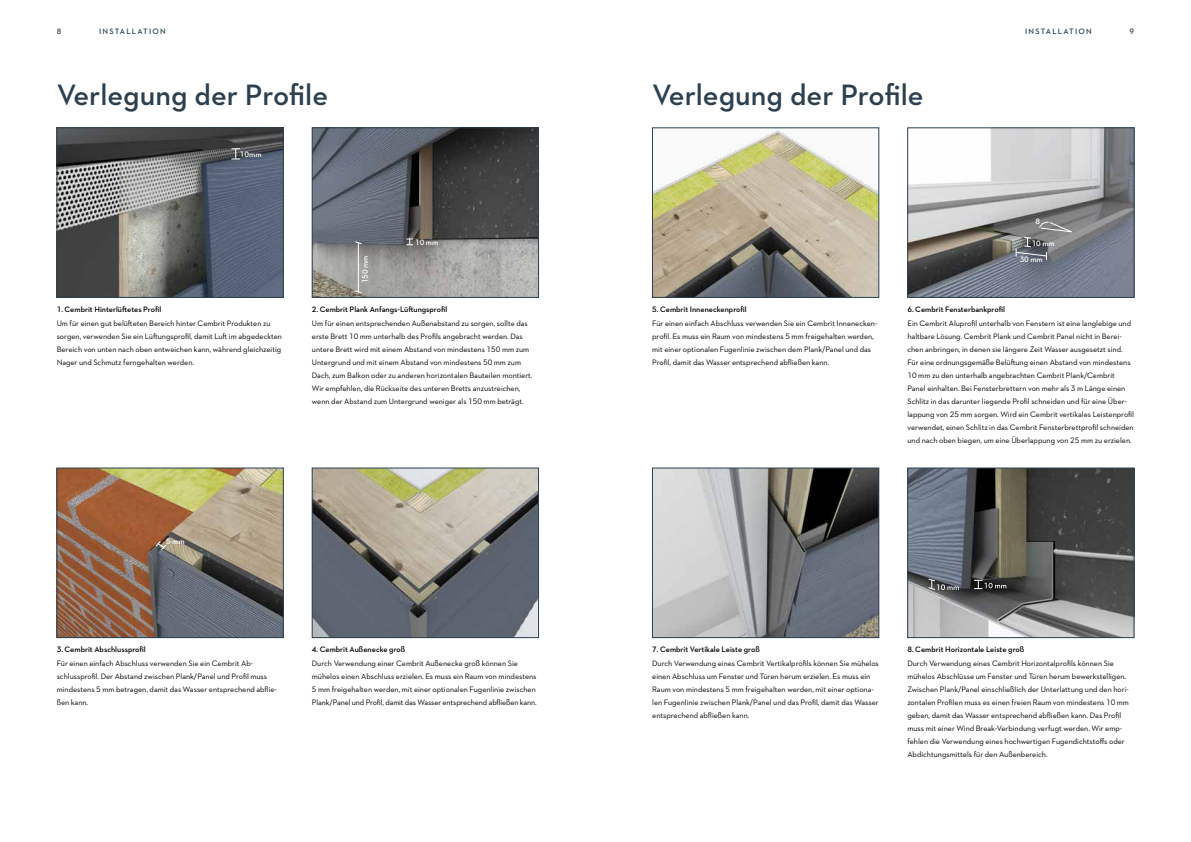
<style>
.page{position:relative;width:1191px;height:842px;background:#fff}
.page>*{position:absolute;margin:0;border:0;box-sizing:border-box;transform-origin:0 0}
.t1{font:600 30px "Neutraface 2 Text";color:#2c4050}
.t2{font:8px/13px "Neutraface 2 Text";color:#000}
.t3{font:600 8px "Neutraface 2 Text";color:#000}
.t4{font:600 8px "Neutraface 2 Text";letter-spacing:.15em;color:#2c4050}
.t5{font:600 8px "Neutraface 2 Text";color:#fff}
</style>
<div class="page">
<img style="left:59px;top:470px;width:222px;height:166px">
<div style="left:57px;top:468px;width:226px;height:170px;border:1px solid #2c4050"></div>
<img style="left:654px;top:130px;width:223px;height:166px">
<div style="left:652px;top:128px;width:227px;height:170px;border:1px solid #2c4050"></div>
<img style="left:909px;top:130px;width:223px;height:166px">
<div style="left:907px;top:128px;width:227px;height:170px;border:1px solid #2c4050"></div>
<img style="left:314px;top:470px;width:223px;height:166px">
<div style="left:312px;top:468px;width:227px;height:170px;border:1px solid #2c4050"></div>
<img style="left:654px;top:470px;width:223px;height:166px">
<div style="left:652px;top:468px;width:227px;height:170px;border:1px solid #2c4050"></div>
<img style="left:909px;top:470px;width:223px;height:166px">
<div style="left:907px;top:468px;width:227px;height:170px;border:1px solid #2c4050"></div>
<img style="left:314px;top:130px;width:223px;height:166px">
<div style="left:312px;top:128px;width:227px;height:170px;border:1px solid #2c4050"></div>
<hr style="left:358px;top:243px;width:1px;height:49px;background:#fffffb">
<svg style="left:354px;top:290px;width:8px;height:4px"></svg>
<svg style="left:354px;top:241px;width:8px;height:3px"></svg>
<svg style="left:1015px;top:222px;width:57px;height:38px;background:#7c7e81"></svg>
<svg style="left:928px;top:578px;width:30px;height:12px"></svg>
<svg style="left:406px;top:239px;width:7px;height:6px"></svg>
<svg style="left:155px;top:541px;width:12px;height:9px"></svg>
<svg style="left:974px;top:580px;width:32px;height:9px"></svg>
<img style="left:59px;top:130px;width:222px;height:166px">
<div style="left:57px;top:128px;width:226px;height:170px;border:1px solid #2c4050"></div>
<svg style="left:231px;top:149px;width:9px;height:11px"></svg>
<p class="t4" style="left:57px;top:26px;width:6px">8</p>
<p class="t4" style="left:99px;top:26px;width:68px">INSTALLATION</p>
<p class="t4" style="left:1025px;top:26px;width:68px">INSTALLATION</p>
<p class="t4" style="left:1129px;top:26px;width:6px">9</p>
<h1 class="t1" style="left:57px;top:76px;width:273px">Verlegung der Profile</h1>
<h1 class="t1" style="left:652px;top:76px;width:273px">Verlegung der Profile</h1>
<p class="t5" style="left:240px;top:149px;width:23px">10mm</p>
<p class="t3" style="left:57px;top:304px;width:106px">1. Cembrit Hinterlüftetes Profil</p>
<p class="t2" style="left:57px;top:317px;width:227px">Um für einen gut belüfteten Bereich hinter Cembrit Produkten zu sorgen, verwenden Sie ein Lüftungsprofil, damit Luft im abgedeckten Bereich von unten nach oben entweichen kann, während gleichzeitig Nager und Schmutz ferngehalten werden.</p>
<p class="t5" style="left:360px;top:283px;width:29px;rotate:-90deg">150 mm</p>
<p class="t5" style="left:415px;top:237px;width:25px">10 mm</p>
<p class="t3" style="left:312px;top:304px;width:137px">2. Cembrit Plank Anfangs-Lüftungsprofil</p>
<p class="t2" style="left:312px;top:317px;width:222px">Um für einen entsprechenden Außenabstand zu sorgen, sollte das erste Brett 10 mm unterhalb des Profils angebracht werden. Das untere Brett wird mit einem Abstand von mindestens 150 mm zum Untergrund und mit einem Abstand von mindestens 50 mm zum Dach, zum Balkon oder zu anderen horizontalen Bauteilen montiert.<br>Wir empfehlen, die Rückseite des unteren Bretts anzustreichen, wenn der Abstand zum Untergrund weniger als 150 mm beträgt.</p>
<p class="t5" style="left:166px;top:536px;width:20px">5 mm</p>
<p class="t3" style="left:57px;top:644px;width:90px">3. Cembrit Abschlussprofil</p>
<p class="t2" style="left:57px;top:657px;width:222px">Für einen einfach Abschluss verwenden Sie ein Cembrit Ab&shy;schlussprofil. Der Abstand zwischen Plank/Panel und Profil muss mindestens 5 mm betragen, damit das Wasser entsprechend abflie&shy;ßen kann.</p>
<p class="t3" style="left:312px;top:644px;width:95px">4. Cembrit Außenecke groß</p>
<p class="t2" style="left:312px;top:657px;width:226px">Durch Verwendung einer Cembrit Außenecke groß können Sie mühelos einen Abschluss erzielen. Es muss ein Raum von mindestens 5 mm freigehalten werden, mit einer optionalen Fugenlinie zwischen Plank/Panel und Profil, damit das Wasser entsprechend abfließen kann.</p>
<p class="t3" style="left:652px;top:304px;width:96px">5. Cembrit Inneneckenprofil</p>
<p class="t2" style="left:652px;top:317px;width:227px">Für einen einfach Abschluss verwenden Sie ein Cembrit Innenecken&shy;profil. Es muss ein Raum von mindestens 5 mm freigehalten werden, mit einer optionalen Fugenlinie zwischen dem Plank/Panel und das Profil, damit das Wasser entsprechend abfließen kann.</p>
<p class="t5" style="left:1035px;top:216px;width:6px">8</p>
<p class="t5" style="left:1031px;top:238px;width:25px">10 mm</p>
<p class="t5" style="left:1019px;top:254px;width:25px">30 mm</p>
<p class="t3" style="left:907px;top:304px;width:99px">6. Cembrit Fensterbankprofil</p>
<p class="t2" style="left:907px;top:317px;width:228px">Ein Cembrit Aluprofil unterhalb von Fenstern ist eine langlebige und haltbare Lösung. Cembrit Plank und Cembrit Panel nicht in Berei&shy;chen anbringen, in denen sie längere Zeit Wasser ausgesetzt sind.<br>Für eine ordnungsgemäße Belüftung einen Abstand von mindestens 10 mm zu den unterhalb angebrachten Cembrit Plank/Cembrit Panel einhalten. Bei Fensterbrettern von mehr als 3 m Länge einen Schlitz in das darunter liegende Profil schneiden und für eine Über&shy;lappung von 25 mm sorgen. Wird ein Cembrit vertikales Leistenprofil verwendet, einen Schlitz in das Cembrit Fensterbrettprofil schneiden und nach oben biegen, um eine Überlappung von 25 mm zu erzielen.</p>
<p class="t3" style="left:652px;top:644px;width:109px">7. Cembrit Vertikale Leiste groß</p>
<p class="t2" style="left:652px;top:657px;width:228px">Durch Verwendung eines Cembrit Vertikalprofils können Sie mühelos einen Abschluss um Fenster und Türen herum erzielen. Es muss ein Raum von mindestens 5 mm freigehalten werden, mit einer optiona&shy;len Fugenlinie zwischen Plank/Panel und das Profil, damit das Wasser entsprechend abfließen kann.</p>
<p class="t3" style="left:907px;top:644px;width:118px">8. Cembrit Horizontale Leiste groß</p>
<p class="t2" style="left:907px;top:657px;width:223px">Durch Verwendung eines Cembrit Horizontalprofils können Sie mühelos Abschlüsse um Fenster und Türen herum bewerkstelligen.<br>Zwischen Plank/Panel einschließlich der Unterlattung und den hori&shy;zontalen Profilen muss es einen freien Raum von mindestens 10 mm geben, damit das Wasser entsprechend abfließen kann. Das Profil muss mit einer Wind Break-Verbindung verfugt werden. Wir emp&shy;fehlen die Verwendung eines hochwertigen Fugendichtstoffs oder Abdichtungsmittels für den Außenbereich.</p>
</div>
